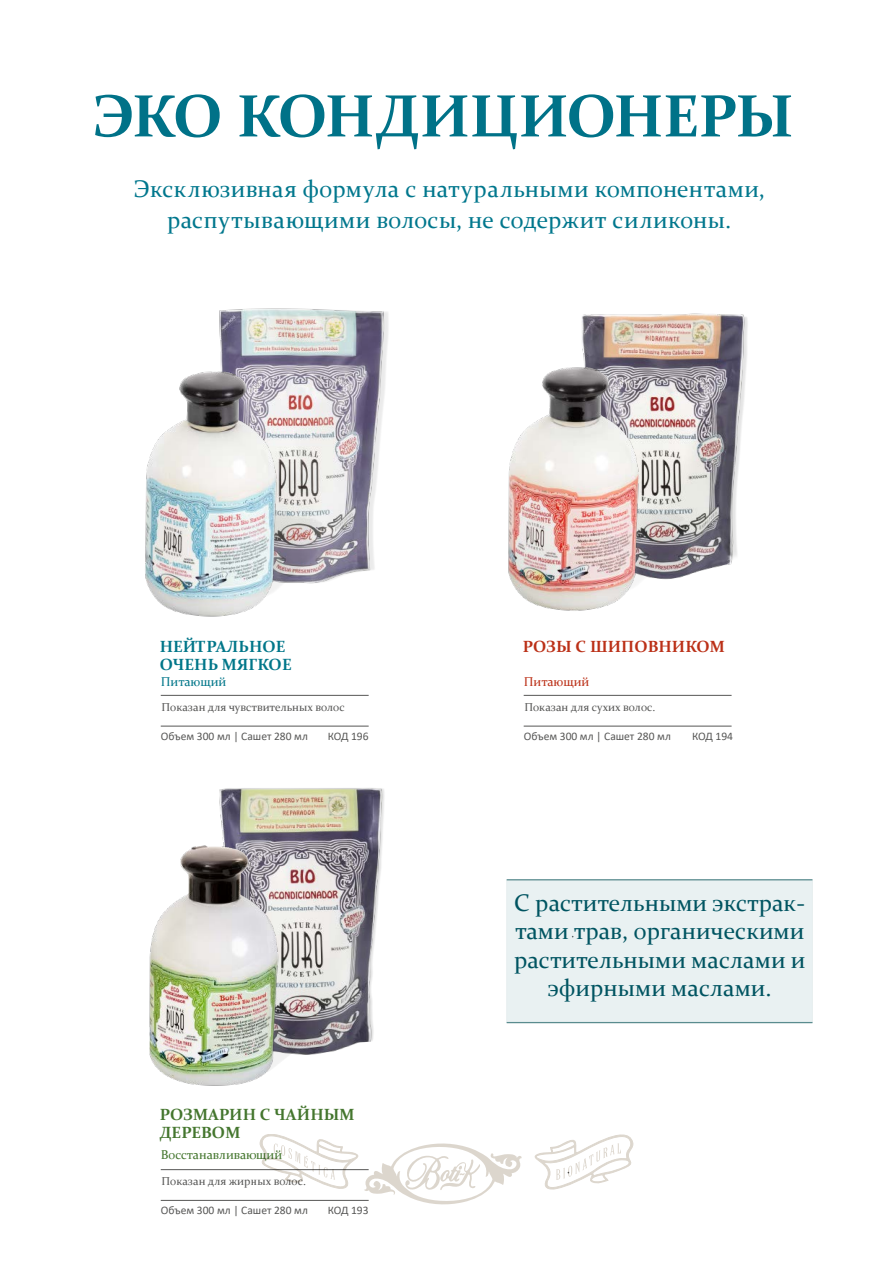
<style>
.page{position:relative;width:893px;height:1263px;background:#fff}
.page>*{position:absolute;margin:0;border:0;box-sizing:border-box;transform-origin:0 0}
.t1{font:700 60px "Constantia";letter-spacing:-.03em;color:#007288}
.t2{font:24px/31.5px "Constantia";letter-spacing:.01em;color:#00778d;text-align:center}
.t3{font:24px/28.5px "Constantia";color:#005461;text-align:center}
.t4{font:700 16.2px/18px "Constantia";color:#44762e}
.t5{font:700 16.2px/18px "Constantia";color:#007689}
.t6{font:700 16.2px "Constantia";color:#bb3017}
.t7{font:12.9px "Constantia";color:#44762e}
.t8{font:12.9px "Constantia";color:#bb3017}
.t9{font:12.9px "Constantia";color:#007689}
.t10{font:11.55px "Calibri";color:#575756}
.t11{font:11.55px "Constantia";color:#575756}
</style>
<div class="page">
<hr style="left:524px;top:695px;width:208px;height:1px;background:#575756">
<hr style="left:524px;top:726px;width:208px;height:1px;background:#575756">
<hr style="left:161px;top:1169px;width:208px;height:1px;background:#575756">
<hr style="left:161px;top:1200px;width:208px;height:1px;background:#575756">
<img style="left:721px;top:314px;width:27px;height:252px">
<img style="left:508px;top:313px;width:213px;height:298px">
<img style="left:168px;top:725px;width:216px;height:318px">
<img style="left:149px;top:746px;width:213px;height:340px">
<hr style="left:161px;top:695px;width:208px;height:1px;background:#575756">
<hr style="left:161px;top:726px;width:208px;height:1px;background:#575756">
<img style="left:359px;top:311px;width:29px;height:261px">
<img style="left:145px;top:308px;width:214px;height:309px">
<div style="left:506px;top:879px;width:307px;height:144px;background:#e9f1f2"></div>
<hr style="left:507px;top:1022px;width:305px;height:1px;background:#5a8c8f">
<hr style="left:507px;top:879px;width:305px;height:1px;background:#5a8c8f">
<svg style="left:260px;top:1134px;width:373px;height:70px"></svg>
<h1 class="t1" style="left:92px;top:75px;width:703px">ЭКО КОНДИЦИОНЕРЫ</h1>
<p class="t2" style="left:134px;top:172px;width:633px">Эксклюзивная формула с натуральными компонентами, распутывающими волосы, не содержит силиконы.</p>
<p class="t5" style="left:160px;top:637px;width:134px">НЕЙТРАЛЬНОЕ<br>ОЧЕНЬ МЯГКОЕ</p>
<p class="t9" style="left:161px;top:673px;width:67px">Питающий</p>
<p class="t11" style="left:162px;top:699px;width:185px">Показан для чувствительных волос</p>
<p class="t10" style="left:161px;top:728px;width:149px">Объем 300 мл | Сашет 280 мл</p>
<p class="t10" style="left:328px;top:728px;width:42px">КОД 196</p>
<p class="t4" style="left:160px;top:1105px;width:196px">РОЗМАРИН С ЧАЙНЫМ<br>ДЕРЕВОМ</p>
<p class="t7" style="left:161px;top:1145px;width:123px">Восстанавливающий</p>
<p class="t11" style="left:162px;top:1173px;width:146px">Показан для жирных волос.</p>
<p class="t10" style="left:161px;top:1202px;width:149px">Объем 300 мл | Сашет 280 мл</p>
<p class="t10" style="left:328px;top:1202px;width:42px">КОД 193</p>
<p class="t6" style="left:523px;top:635px;width:204px">РОЗЫ С ШИПОВНИКОМ</p>
<p class="t8" style="left:524px;top:673px;width:67px">Питающий</p>
<p class="t11" style="left:524px;top:699px;width:132px">Показан для сухих волос.</p>
<p class="t10" style="left:524px;top:728px;width:149px">Объем 300 мл | Сашет 280 мл</p>
<p class="t10" style="left:692px;top:728px;width:42px">КОД 194</p>
<p class="t3" style="left:514px;top:887px;width:293px">С растительными экстрак&shy;тами трав, органическими растительными маслами и эфирными маслами.</p>
</div>
